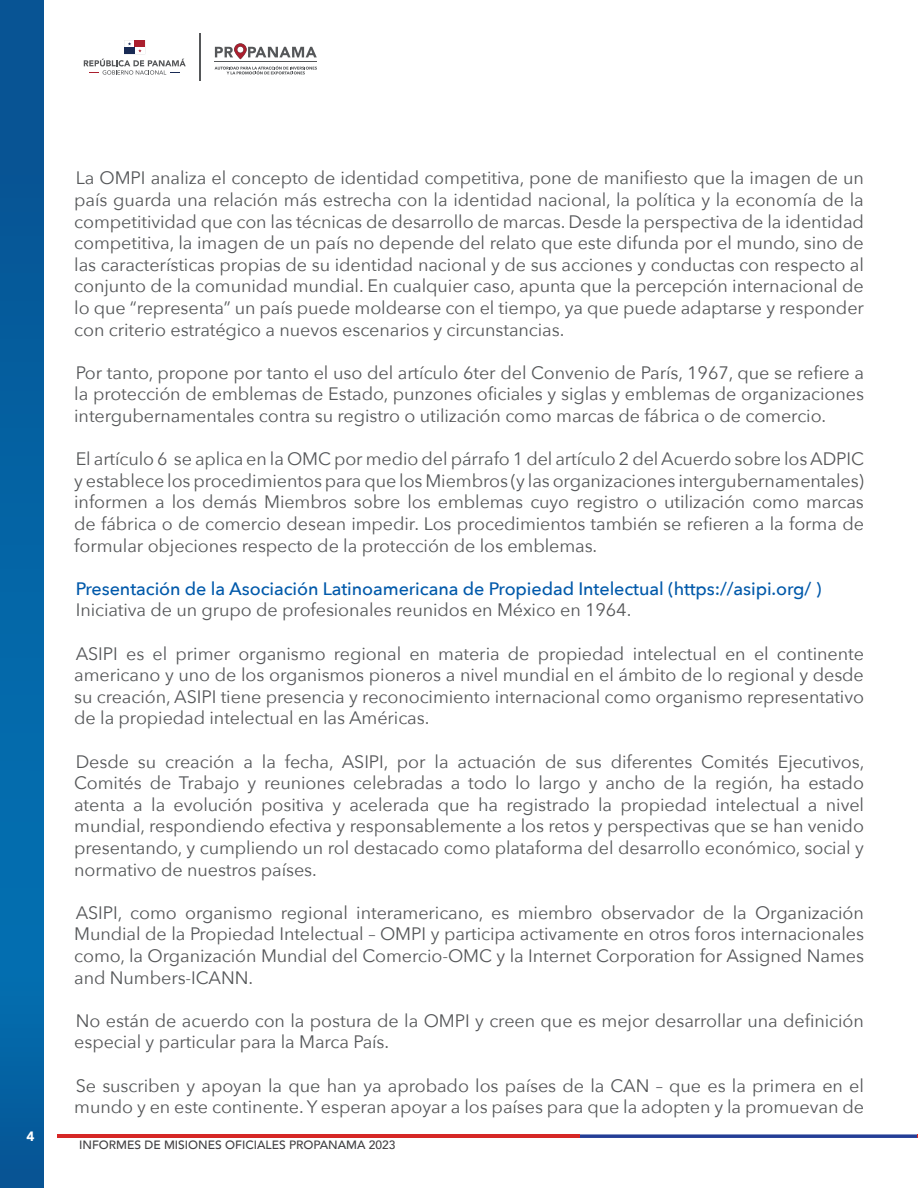
<style>
.page{position:relative;width:918px;height:1188px;background:#fff}
.page>*{position:absolute;margin:0;border:0;box-sizing:border-box;transform-origin:0 0}
.t1{font:18px/21.6px "Avenir Next";letter-spacing:-.005em;color:#555759;text-align:justify}
.t2{font:500 18px "Avenir Next";letter-spacing:-.005em;color:#0059aa}
.t3{font:900 13.5px "Avenir";color:#fff}
.t4{font:500 12px "Avenir";color:#414042}
</style>
<div class="page">
<svg style="left:0;top:0;width:43px;height:1188px;background:#0461a2"></svg>
<hr style="left:57px;top:1134px;width:522px;height:4px;background:#d62726">
<svg style="left:579px;top:1134px;width:339px;height:4px"></svg>
<svg style="left:215px;top:66px;width:102px;height:8px"></svg>
<svg style="left:215px;top:43px;width:102px;height:16px"></svg>
<hr style="left:215px;top:62px;width:102px;height:1px;background:#555759">
<svg style="left:84px;top:40px;width:102px;height:35px"></svg>
<hr style="left:200px;top:34px;width:1px;height:47px;background:#555759">
<p class="t3" style="left:26px;top:1125px;width:9px">4</p>
<p class="t1" style="left:74px;top:166px;width:791px">La OMPI analiza el concepto de identidad competitiva, pone de manifiesto que la imagen de un país guarda una relación más estrecha con la identidad nacional, la política y la economía de la competitividad que con las técnicas de desarrollo de marcas. Desde la perspectiva de la identidad competitiva, la imagen de un país no depende del relato que este difunda por el mundo, sino de las características propias de su identidad nacional y de sus acciones y conductas con respecto al conjunto de la comunidad mundial. En cualquier caso, apunta que la percepción internacional de lo que “representa” un país puede moldearse con el tiempo, ya que puede adaptarse y responder con criterio estratégico a nuevos escenarios y circunstancias.</p>
<p class="t1" style="left:74px;top:361px;width:791px">Por tanto, propone por tanto el uso del artículo 6ter del Convenio de París, 1967, que se refiere a la protección de emblemas de Estado, punzones oficiales y siglas y emblemas de organizaciones intergubernamentales contra su registro o utilización como marcas de fábrica o de comercio.</p>
<p class="t1" style="left:74px;top:447px;width:791px">El artículo 6 se aplica en la OMC por medio del párrafo 1 del artículo 2 del Acuerdo sobre los ADPIC y establece los procedimientos para que los Miembros (y las organizaciones intergubernamentales) informen a los demás Miembros sobre los emblemas cuyo registro o utilización como marcas de fábrica o de comercio desean impedir. Los procedimientos también se refieren a la forma de formular objeciones respecto de la protección de los emblemas.</p>
<p class="t2" style="left:76px;top:573px;width:747px">Presentación de la Asociación Latinoamericana de Propiedad Intelectual (https://asipi.org/ )</p>
<p class="t1" style="left:76px;top:598px;width:557px">Iniciativa de un grupo de profesionales reunidos en México en 1964.</p>
<p class="t1" style="left:74px;top:642px;width:791px">ASIPI es el primer organismo regional en materia de propiedad intelectual en el continente americano y uno de los organismos pioneros a nivel mundial en el ámbito de lo regional y desde su creación, ASIPI tiene presencia y reconocimiento internacional como organismo representativo de la propiedad intelectual en las Américas.</p>
<p class="t1" style="left:74px;top:750px;width:792px">Desde su creación a la fecha, ASIPI, por la actuación de sus diferentes Comités Ejecutivos, Comités de Trabajo y reuniones celebradas a todo lo largo y ancho de la región, ha estado atenta a la evolución positiva y acelerada que ha registrado la propiedad intelectual a nivel mundial, respondiendo efectiva y responsablemente a los retos y perspectivas que se han venido presentando, y cumpliendo un rol destacado como plataforma del desarrollo económico, social y normativo de nuestros países.</p>
<p class="t1" style="left:74px;top:901px;width:791px">ASIPI, como organismo regional interamericano, es miembro observador de la Organización Mundial de la Propiedad Intelectual – OMPI y participa activamente en otros foros internacionales como, la Organización Mundial del Comercio-OMC y la Internet Corporation for Assigned Names and Numbers-ICANN.</p>
<p class="t1" style="left:74px;top:1009px;width:791px">No están de acuerdo con la postura de la OMPI y creen que es mejor desarrollar una definición especial y particular para la Marca País.</p>
<p class="t1" style="left:74px;top:1074px;width:791px">Se suscriben y apoyan la que han ya aprobado los países de la CAN – que es la primera en el mundo y en este continente. Y esperan apoyar a los países para que la adopten y la promuevan de</p>
<p class="t4" style="left:79px;top:1135px;width:318px">INFORMES DE MISIONES OFICIALES PROPANAMA 2023</p>
</div>
